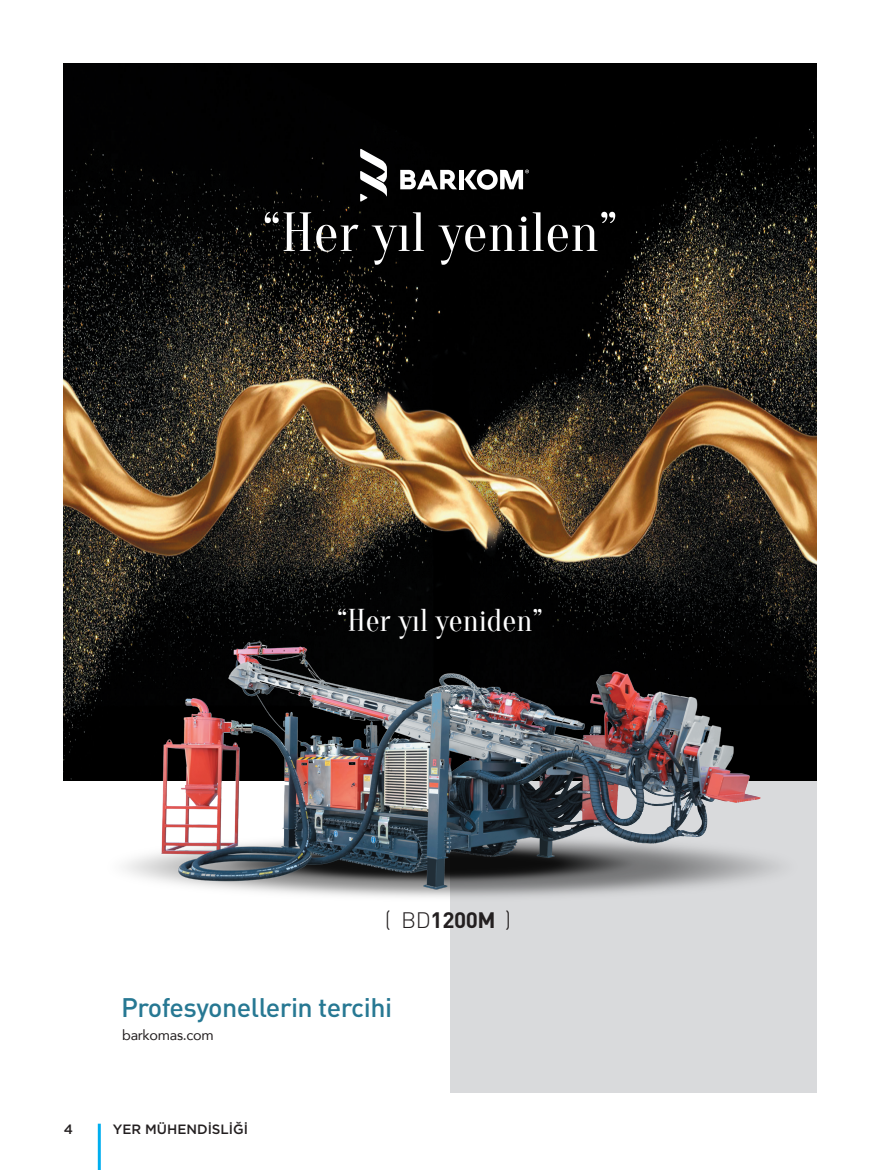
<style>
.page{position:relative;width:893px;height:1170px;background:#fff}
.page>*{position:absolute;margin:0;border:0;box-sizing:border-box;transform-origin:0 0}
.t1{font:55.2px "Oranienbaum";color:#fff}
.t2{font:30.75px "Oranienbaum";color:#fff}
.t3{font:500 26.55px "DIN Pro";letter-spacing:-.02em;color:#277893}
.t4{font:700 22.05px "DIN Pro";letter-spacing:-.02em;color:#231f20}
.t5{font:14.25px "Avenir";letter-spacing:-.02em;color:#231f20}
.t6{font:500 13.5px "Gotham";color:#231f20}
.s1{font-weight:300}
</style>
<div class="page">
<hr style="left:98px;top:1123px;width:3px;height:46px;background:#00aeef">
<div style="left:450px;top:473px;width:366px;height:620px;background:#d9dadc"></div>
<img style="left:64px;top:64px;width:752px;height:716px">
<svg style="left:360px;top:148px;width:27px;height:54px"></svg>
<svg style="left:400px;top:170px;width:57px;height:19px"></svg>
<hr style="left:460px;top:170px;width:4px;height:19px;background:#fff">
<svg style="left:464px;top:169px;width:65px;height:21px"></svg>
<img style="left:64px;top:588px;width:739px;height:309px">
<p class="t1" style="left:262px;top:201px;width:356px">“Her yıl yenilen”</p>
<p class="t2" style="left:337px;top:603px;width:207px">“Her yıl yeniden”</p>
<p class="t4" style="left:385px;top:904px;width:128px"><span class="s1">( BD</span>1200M <span class="s1">)</span></p>
<p class="t3" style="left:121px;top:988px;width:273px">Profesyonellerin tercihi</p>
<p class="t5" style="left:122px;top:1023px;width:93px">barkomas.com</p>
<p class="t6" style="left:64px;top:1120px;width:11px">4</p>
<p class="t6" style="left:113px;top:1120px;width:137px">YER MÜHENDİSLİĞİ</p>
</div>
